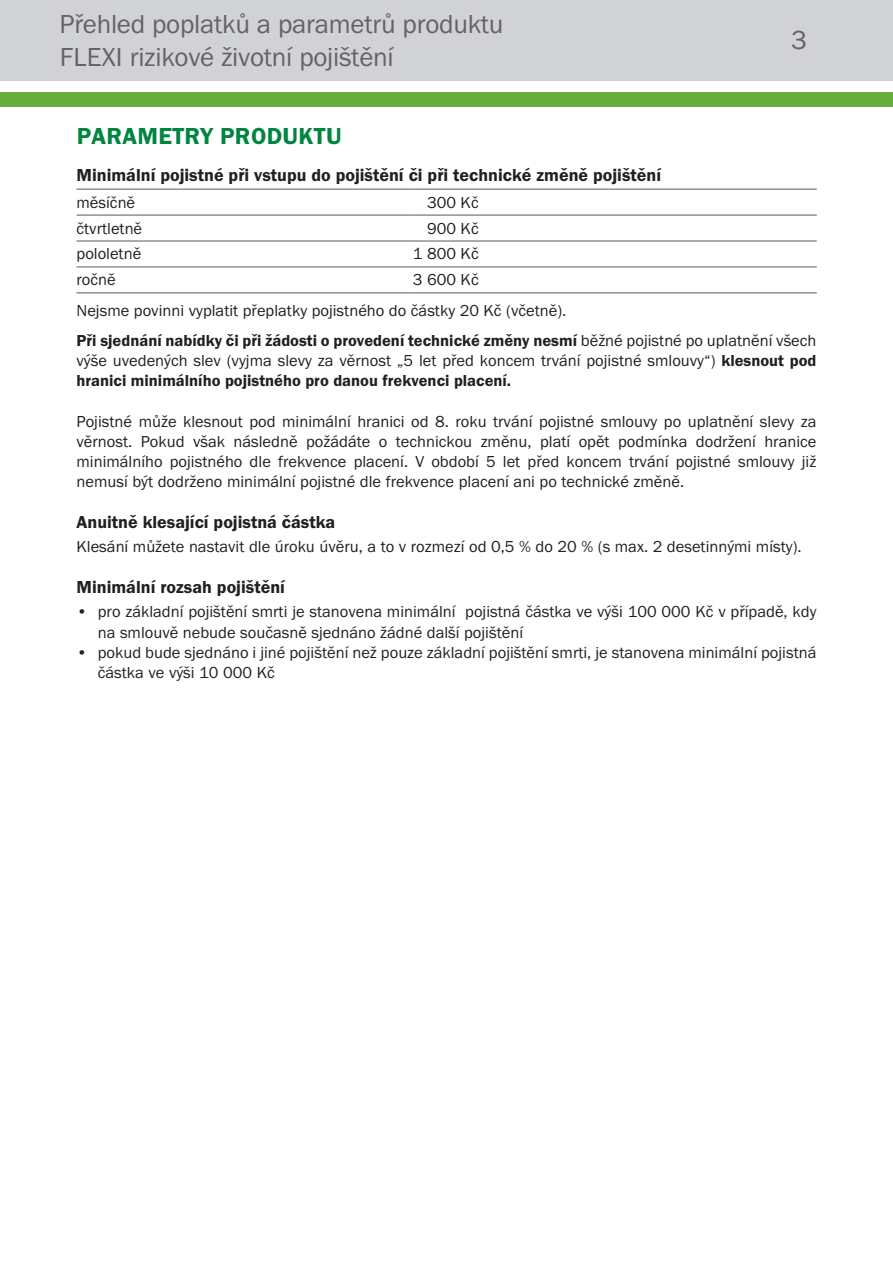
<style>
.page{position:relative;width:893px;height:1263px;background:#fff}
.page>*{position:absolute;margin:0;border:0;box-sizing:border-box;transform-origin:0 0}
.t1{font:27px/32.4px "Franklin Got Itc TOT Boo";letter-spacing:-.01em;color:#636366}
.t2{font:24px "Franklin Got Itc TOT Dem";letter-spacing:.015em;color:#008540}
.t3{font:18px "Franklin Got Itc TOT Dem";color:#231f20}
.t4{font:16.5px/20.2px "Franklin Got Itc TOT Boo";color:#231f20}
.t5{font:16.5px "Franklin Got Itc TOT Dem";color:#231f20}
.s1{font-family:"Franklin Got Itc TOT Boo"}
.s2{font-family:"Franklin Got Itc TOT Dem"}
</style>
<div class="page">
<div style="left:0;top:0;width:893px;height:81px;background:#d1d2d4"></div>
<div style="left:0;top:92px;width:893px;height:15px;background:#66ae3d"></div>
<hr style="left:77px;top:189px;width:334px;height:1px;background:#57585a">
<hr style="left:411px;top:189px;width:406px;height:1px;background:#57585a">
<hr style="left:77px;top:215px;width:334px;height:1px;background:#57585a">
<hr style="left:411px;top:215px;width:406px;height:1px;background:#57585a">
<hr style="left:77px;top:241px;width:334px;height:1px;background:#57585a">
<hr style="left:411px;top:241px;width:406px;height:1px;background:#57585a">
<hr style="left:77px;top:267px;width:334px;height:1px;background:#57585a">
<hr style="left:411px;top:267px;width:406px;height:1px;background:#57585a">
<hr style="left:77px;top:293px;width:334px;height:1px;background:#57585a">
<hr style="left:411px;top:293px;width:406px;height:1px;background:#57585a">
<h1 class="t1" style="left:60px;top:8px;width:446px">Přehled poplatků a parametrů produktu<br>FLEXI rizikové životní pojištění</h1>
<h1 class="t1" style="left:791px;top:25px;width:17px">3</h1>
<h2 class="t2" style="left:77px;top:122px;width:266px">PARAMETRY PRODUKTU</h2>
<p class="t3" style="left:77px;top:165px;width:586px">Minimální pojistné při vstupu do pojištění či při technické změně pojištění</p>
<p class="t4" style="left:77px;top:192px;width:60px">měsíčně</p>
<p class="t4" style="left:427px;top:192px;width:53px">300 Kč</p>
<p class="t4" style="left:77px;top:218px;width:67px">čtvrtletně</p>
<p class="t4" style="left:427px;top:218px;width:53px">900 Kč</p>
<p class="t4" style="left:77px;top:244px;width:66px">pololetně</p>
<p class="t4" style="left:413px;top:244px;width:67px">1 800 Kč</p>
<p class="t4" style="left:77px;top:270px;width:41px">ročně</p>
<p class="t4" style="left:77px;top:265px;width:491px;line-height:31px;text-indent:336px">3 600 Kč<br>Nejsme povinni vyplatit přeplatky pojistného do částky 20 Kč (včetně).</p>
<p class="t5" style="left:77px;top:331px;width:741px">Při sjednání nabídky či při žádosti o provedení technické změny nesmí <span class="s1">běžné pojistné po uplatnění všech</span></p>
<p class="t4" style="left:77px;top:351px;width:741px">výše uvedených slev (vyjma slevy za věrnost „5 let před koncem trvání pojistné smlouvy“) <span class="s2">klesnout pod</span></p>
<p class="t5" style="left:77px;top:371px;width:436px">hranici minimálního pojistného pro danou frekvenci placení.</p>
<p class="t4" style="left:77px;top:411px;width:741px;text-align:justify">Pojistné může klesnout pod minimální hranici od 8. roku trvání pojistné smlouvy po uplatnění slevy za věrnost. Pokud však následně požádáte o technickou změnu, platí opět podmínka dodržení hranice minimálního pojistného dle frekvence placení. V období 5 let před koncem trvání pojistné smlouvy již nemusí být dodrženo minimální pojistné dle frekvence placení ani po technické změně.</p>
<p class="t3" style="left:77px;top:512px;width:260px">Anuitně klesající pojistná částka</p>
<p class="t4" style="left:77px;top:537px;width:727px">Klesání můžete nastavit dle úroku úvěru, a to v rozmezí od 0,5 % do 20 % (s max. 2 desetinnými místy).</p>
<p class="t3" style="left:77px;top:577px;width:210px">Minimální rozsah pojištění</p>
<p class="t4" style="left:98px;top:602px;width:720px;text-indent:-21px">• pro základní pojištění smrti je stanovena minimální pojistná částka ve výši 100 000 Kč v případě, kdy na smlouvě nebude současně sjednáno žádné další pojištění</p>
<p class="t4" style="left:98px;top:643px;width:720px;text-indent:-21px">• pokud bude sjednáno i jiné pojištění než pouze základní pojištění smrti, je stanovena minimální pojistná částka ve výši 10 000 Kč</p>
</div>
